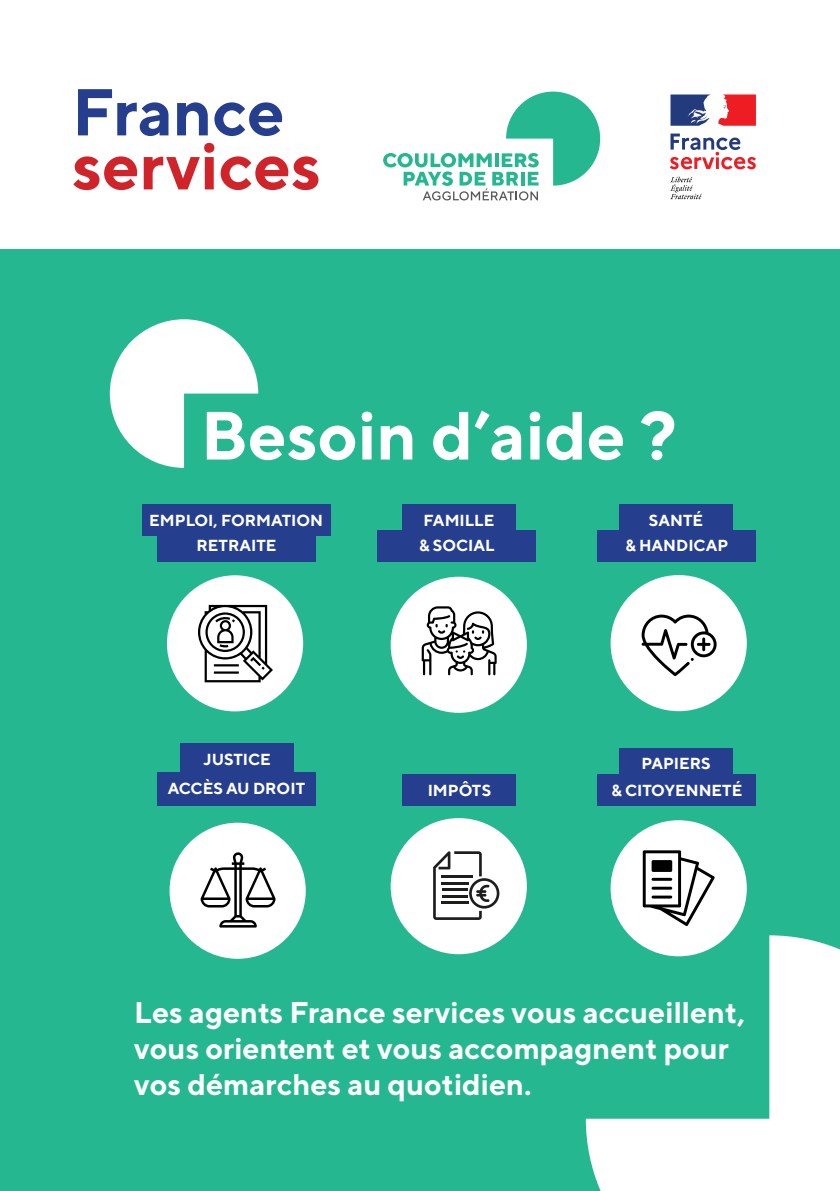
<style>
.page{position:relative;width:840px;height:1191px;background:#fff}
.page>*{position:absolute;margin:0;border:0;box-sizing:border-box;transform-origin:0 0}
.t1{font:700 68px "TT Norms";color:#fff}
.t2{font:700 66px "TT Norms";color:#d1232a}
.t3{font:700 66px "TT Norms";color:#253f8e}
.t4{font:700 30px/36px "TT Norms";color:#fff}
.t5{font:700 16px "TT Norms";color:#fff}
</style>
<div class="page">
<div style="left:0;top:249px;width:839px;height:942px;background:#25b890"></div>
<div style="left:157px;top:530px;width:159px;height:31px;background:#253f8e"></div>
<div style="left:142px;top:505px;width:188px;height:31px;background:#253f8e"></div>
<div style="left:157px;top:772px;width:159px;height:34px;background:#253f8e"></div>
<div style="left:170px;top:578px;width:130px;height:130px;background:#fff;border-radius:50%"></div>
<div style="left:167px;top:575px;width:136px;height:136px;border:6px solid #fff;border-radius:50%"></div>
<svg style="left:198px;top:605px;width:75px;height:77px"></svg>
<div style="left:393px;top:579px;width:130px;height:131px;background:#fff;border-radius:50%"></div>
<div style="left:390px;top:576px;width:136px;height:137px;border:6px solid #fff;border-radius:50%"></div>
<svg style="left:421px;top:606px;width:75px;height:69px"></svg>
<div style="left:613px;top:578px;width:130px;height:130px;background:#fff;border-radius:50%"></div>
<div style="left:610px;top:575px;width:136px;height:136px;border:6px solid #fff;border-radius:50%"></div>
<svg style="left:641px;top:614px;width:75px;height:62px"></svg>
<div style="left:172px;top:825px;width:130px;height:130px;background:#fff;border-radius:50%"></div>
<div style="left:169px;top:822px;width:136px;height:136px;border:6px solid #fff;border-radius:50%"></div>
<svg style="left:200px;top:852px;width:75px;height:75px"></svg>
<div style="left:377px;top:530px;width:159px;height:31px;background:#253f8e"></div>
<div style="left:402px;top:505px;width:113px;height:31px;background:#253f8e"></div>
<div style="left:393px;top:821px;width:130px;height:130px;background:#fff;border-radius:50%"></div>
<div style="left:390px;top:818px;width:136px;height:136px;border:6px solid #fff;border-radius:50%"></div>
<div style="left:414px;top:841px;width:90px;height:90px;background:#fff"></div>
<svg style="left:433px;top:851px;width:66px;height:69px"></svg>
<hr style="left:441px;top:875px;width:32px;height:2px;background:#1d1d1b">
<hr style="left:441px;top:881px;width:27px;height:3px;background:#1d1d1b">
<hr style="left:441px;top:888px;width:26px;height:3px;background:#1d1d1b">
<hr style="left:441px;top:895px;width:26px;height:2px;background:#1d1d1b">
<hr style="left:441px;top:901px;width:27px;height:3px;background:#1d1d1b">
<div style="left:613px;top:823px;width:130px;height:130px;background:#fff;border-radius:50%"></div>
<div style="left:610px;top:820px;width:136px;height:136px;border:6px solid #fff;border-radius:50%"></div>
<svg style="left:642px;top:850px;width:72px;height:76px"></svg>
<div style="left:651px;top:860px;width:20px;height:12px;background:#000"></div>
<hr style="left:651px;top:878px;width:20px;height:2px;background:#000">
<hr style="left:651px;top:886px;width:20px;height:3px;background:#000">
<hr style="left:651px;top:895px;width:20px;height:3px;background:#000">
<div style="left:597px;top:530px;width:158px;height:31px;background:#253f8e"></div>
<svg style="left:110px;top:319px;width:148px;height:149px"></svg>
<div style="left:597px;top:775px;width:158px;height:31px;background:#253f8e"></div>
<div style="left:619px;top:748px;width:113px;height:31px;background:#253f8e"></div>
<div style="left:402px;top:775px;width:114px;height:31px;background:#253f8e"></div>
<svg style="left:585px;top:935px;width:254px;height:256px"></svg>
<div style="left:180px;top:743px;width:114px;height:34px;background:#253f8e"></div>
<div style="left:619px;top:505px;width:113px;height:31px;background:#253f8e"></div>
<svg style="left:383px;top:92px;width:217px;height:108px"></svg>
<svg style="left:670px;top:134px;width:85px;height:35px"></svg>
<svg style="left:670px;top:94px;width:40px;height:32px"></svg>
<svg style="left:718px;top:94px;width:37px;height:32px"></svg>
<svg style="left:670px;top:177px;width:31px;height:22px"></svg>
<p class="t3" style="left:72px;top:71px;width:214px">France</p>
<p class="t2" style="left:72px;top:125px;width:250px">services</p>
<p class="t1" style="left:200px;top:393px;width:477px">Besoin d’aide ?</p>
<p class="t5" style="left:149px;top:510px;width:175px">EMPLOI, FORMATION</p>
<p class="t5" style="left:423px;top:510px;width:72px">FAMILLE</p>
<p class="t5" style="left:648px;top:510px;width:56px">SANTÉ</p>
<p class="t5" style="left:196px;top:535px;width:81px">RETRAITE</p>
<p class="t5" style="left:419px;top:535px;width:77px">&amp; SOCIAL</p>
<p class="t5" style="left:625px;top:535px;width:104px">&amp; HANDICAP</p>
<p class="t5" style="left:203px;top:749px;width:69px">JUSTICE</p>
<p class="t5" style="left:641px;top:753px;width:71px">PAPIERS</p>
<p class="t5" style="left:168px;top:778px;width:139px">ACCÈS AU DROIT</p>
<p class="t5" style="left:427px;top:780px;width:65px">IMPÔTS</p>
<p class="t5" style="left:611px;top:780px;width:132px">&amp; CITOYENNETÉ</p>
<p class="t4" style="left:134px;top:993px;width:612px">Les agents France services vous accueillent, vous orientent et vous accompagnent pour vos démarches au quotidien.</p>
</div>
